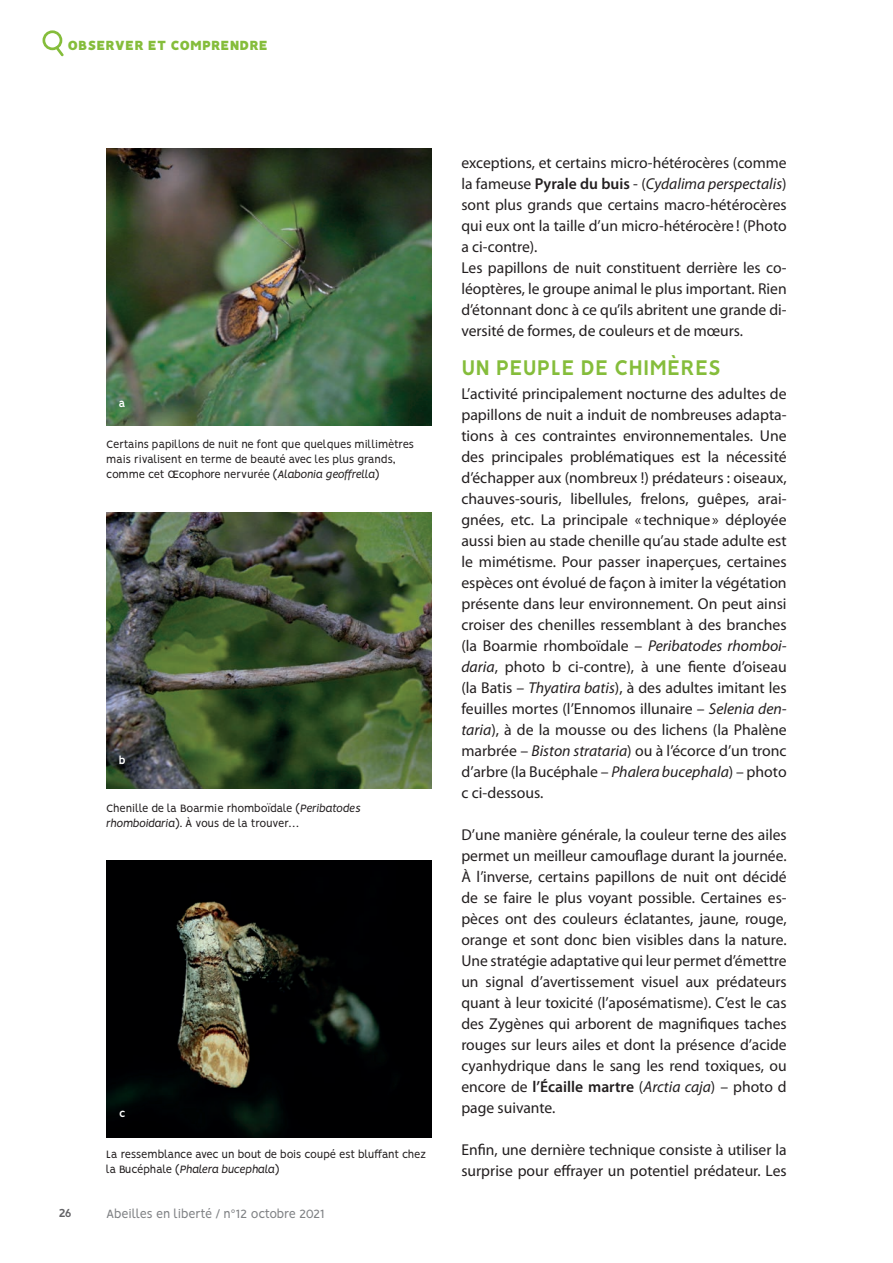
<style>
.page{position:relative;width:893px;height:1263px;background:#fff}
.page>*{position:absolute;margin:0;border:0;box-sizing:border-box;transform-origin:0 0}
.t1{font:700 24px "Vision";color:#85bd3b}
.t2{font:15.75px/21px "Myriad Pro";color:#231f20}
.t3{font:900 15px "Vision";color:#85bd3b}
.t4{font:13.5px "Vision";letter-spacing:-.02em;color:#808285}
.t5{font:700 13.2px "Vision";color:#636366}
.t6{font:12px/15px "Vision";letter-spacing:-.025em;color:#231f20}
.t7{font:700 12px "Vision";color:#fff}
.s1{font-style:italic}
.s2{font-weight:600}
</style>
<div class="page">
<svg style="left:55px;top:46px;width:9px;height:10px"></svg>
<div style="left:43px;top:30px;width:19px;height:20px;border:3px solid #85bd3b;border-radius:50%"></div>
<img style="left:106px;top:149px;width:326px;height:276px">
<img style="left:106px;top:512px;width:326px;height:277px">
<img style="left:106px;top:861px;width:326px;height:276px">
<p class="t3" style="left:67px;top:36px;width:202px">OBSERVER ET COMPRENDRE</p>
<p class="t7" style="left:119px;top:396px;width:8px">a</p>
<p class="t6" style="left:106px;top:438px;width:309px">Certains papillons de nuit ne font que quelques millimètres mais rivalisent en terme de beauté avec les plus grands, comme cet Œcophore nervurée (<span class="s1">Alabonia geoffrella</span>)</p>
<p class="t7" style="left:119px;top:754px;width:8px">b</p>
<p class="t6" style="left:106px;top:801px;width:256px">Chenille de la Boarmie rhomboïdale (<span class="s1">Peribatodes rhomboidaria</span>). À vous de la trouver…</p>
<p class="t7" style="left:119px;top:1106px;width:8px">c</p>
<p class="t6" style="left:106px;top:1148px;width:321px">La ressemblance avec un bout de bois coupé est bluffant chez la Bucéphale (<span class="s1">Phalera bucephala</span>)</p>
<p class="t5" style="left:59px;top:1205px;width:15px">26</p>
<p class="t4" style="left:106px;top:1206px;width:220px">Abeilles en liberté / n°12 octobre 2021</p>
<p class="t2" style="left:461px;top:152px;width:327px">exceptions, et certains micro-hétérocères (comme la fameuse <span class="s2">Pyrale du buis</span> - (<span class="s1">Cydalima perspectalis</span>) sont plus grands que certains macro-hétérocères qui eux ont la taille d’un micro-hétérocère! (Photo a ci-contre).<br>Les papillons de nuit constituent derrière les co&shy;léoptères, le groupe animal le plus important. Rien d’étonnant donc à ce qu’ils abritent une grande di&shy;versité de formes, de couleurs et de mœurs.</p>
<h1 class="t1" style="left:461px;top:353px;width:48px">UN PEUPLE</h1>
<h1 class="t1" style="left:580px;top:353px;width:48px">DE CHIM</h1>
<h1 class="t1" style="left:667px;top:353px;width:27px">ÈRES</h1>
<p class="t2" style="left:461px;top:383px;width:327px;text-align:justify">L’activité principalement nocturne des adultes de papillons de nuit a induit de nombreuses adapta&shy;tions à ces contraintes environnementales. Une des principales problématiques est la nécessité d’échapper aux (nombreux !) prédateurs : oiseaux, chauves-souris, libellules, frelons, guêpes, arai&shy;gnées, etc. La principale « technique» déployée aussi bien au stade chenille qu’au stade adulte est le mimétisme. Pour passer inaperçues, certaines espèces ont évolué de façon à imiter la végétation présente dans leur environnement. On peut ainsi croiser des chenilles ressemblant à des branches (la Boarmie rhomboïdale – <span class="s1">Peribatodes rhomboi&shy;daria</span>, photo b ci-contre), à une fiente d’oiseau (la Batis – <span class="s1">Thyatira batis</span>), à des adultes imitant les feuilles mortes (l’Ennomos illunaire – <span class="s1">Selenia den&shy;taria</span>), à de la mousse ou des lichens (la Phalène marbrée – <span class="s1">Biston strataria</span>) ou à l’écorce d’un tronc d’arbre (la Bucéphale – <span class="s1">Phalera bucephala</span>) – photo c ci-dessous.</p>
<p class="t2" style="left:461px;top:824px;width:327px;text-align:justify">D’une manière générale, la couleur terne des ailes permet un meilleur camouflage durant la journée.<br>À l’inverse, certains papillons de nuit ont décidé de se faire le plus voyant possible. Certaines es&shy;pèces ont des couleurs éclatantes, jaune, rouge, orange et sont donc bien visibles dans la nature.<br>Une stratégie adaptative qui leur permet d’émettre un signal d’avertissement visuel aux prédateurs quant à leur toxicité (l’aposématisme). C’est le cas des Zygènes qui arborent de magnifiques taches rouges sur leurs ailes et dont la présence d’acide cyanhydrique dans le sang les rend toxiques, ou encore de <span class="s2">l’Écaille martre</span> (<span class="s1">Arctia caja</span>) – photo d page suivante.</p>
<p class="t2" style="left:461px;top:1139px;width:327px">Enfin, une dernière technique consiste à utiliser la surprise pour effrayer un potentiel prédateur. Les</p>
</div>
